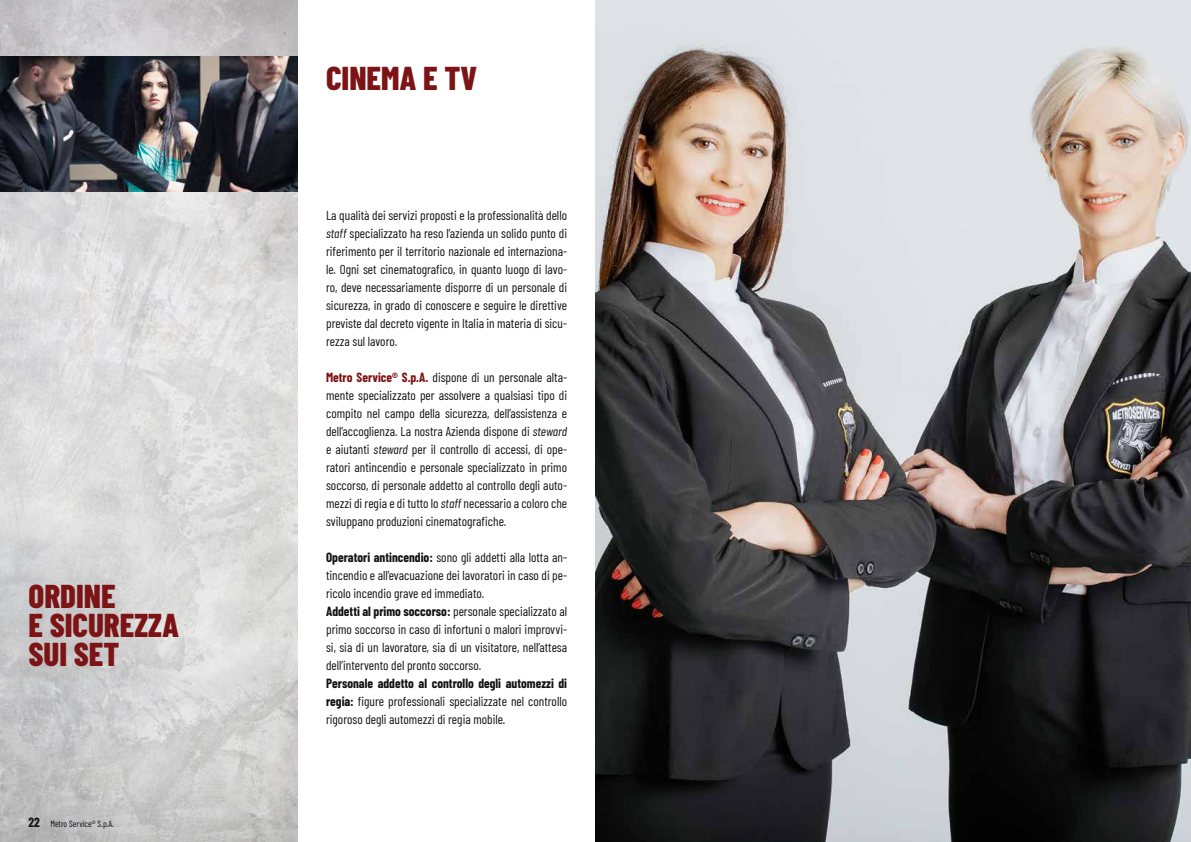
<style>
.page{position:relative;width:1191px;height:842px;background:#fff}
.page>*{position:absolute;margin:0;border:0;box-sizing:border-box;transform-origin:0 0}
.t1{font:800 33px/29px "Barlow Condensed";color:#7c1314}
.t2{font:13px/18px "Barlow Condensed";color:#121212;text-align:justify}
.t3{font:9px "Barlow Condensed";color:#121212}
.s1{font-weight:700;font-size:13px}
.s2{font-style:italic}
.s3{font-weight:700;color:#7c1314}
.s4{font-weight:700}
</style>
<div class="page">
<img style="left:0;top:0;width:298px;height:842px">
<img style="left:595px;top:0;width:596px;height:842px">
<img style="left:0;top:56px;width:298px;height:136px">
<h1 class="t1" style="left:29px;top:580px;width:152px">ORDINE<br>E SICUREZZA<br>SUI SET</h1>
<p class="t3" style="left:28px;top:817px;width:87px"><span class="s1">22</span> Metro Service® S.p.A.</p>
<h1 class="t1" style="left:326px;top:62px;width:153px">CINEMA E TV</h1>
<p class="t2" style="left:326px;top:205px;width:242px">La qualità dei servizi proposti e la professionalità dello <span class="s2">staff</span> specializzato ha reso l’azienda un solido punto di riferimento per il territorio nazionale ed internaziona&shy;le. Ogni set cinematografico, in quanto luogo di lavo&shy;ro, deve necessariamente disporre di un personale di sicurezza, in grado di conoscere e seguire le direttive previste dal decreto vigente in Italia in materia di sicu&shy;rezza sul lavoro.</p>
<p class="t2" style="left:326px;top:367px;width:242px"><span class="s3">Metro Service® S.p.A.</span> dispone di un personale alta&shy;mente specializzato per assolvere a qualsiasi tipo di compito nel campo della sicurezza, dell’assistenza e dell’accoglienza. La nostra Azienda dispone di <span class="s2">steward </span>e aiutanti <span class="s2">steward</span> per il controllo di accessi, di ope&shy;ratori antincendio e personale specializzato in primo soccorso, di personale addetto al controllo degli auto&shy;mezzi di regia e di tutto lo <span class="s2">staff</span> necessario a coloro che sviluppano produzioni cinematografiche.</p>
<p class="t2" style="left:326px;top:547px;width:242px;text-align:left"><span class="s4">Operatori antincendio:</span> sono gli addetti alla lotta an&shy;tincendio e all’evacuazione dei lavoratori in caso di pe&shy;ricolo incendio grave ed immediato.<br><span class="s4">Addetti al primo soccorso:</span> personale specializzato al primo soccorso in caso di infortuni o malori improvvi&shy;si, sia di un lavoratore, sia di un visitatore, nell’attesa dell’intervento del pronto soccorso.</p>
<p class="t2" style="left:326px;top:673px;width:242px"><span class="s4">Personale addetto al controllo degli automezzi di regia:</span> figure professionali specializzate nel controllo rigoroso degli automezzi di regia mobile.</p>
</div>
